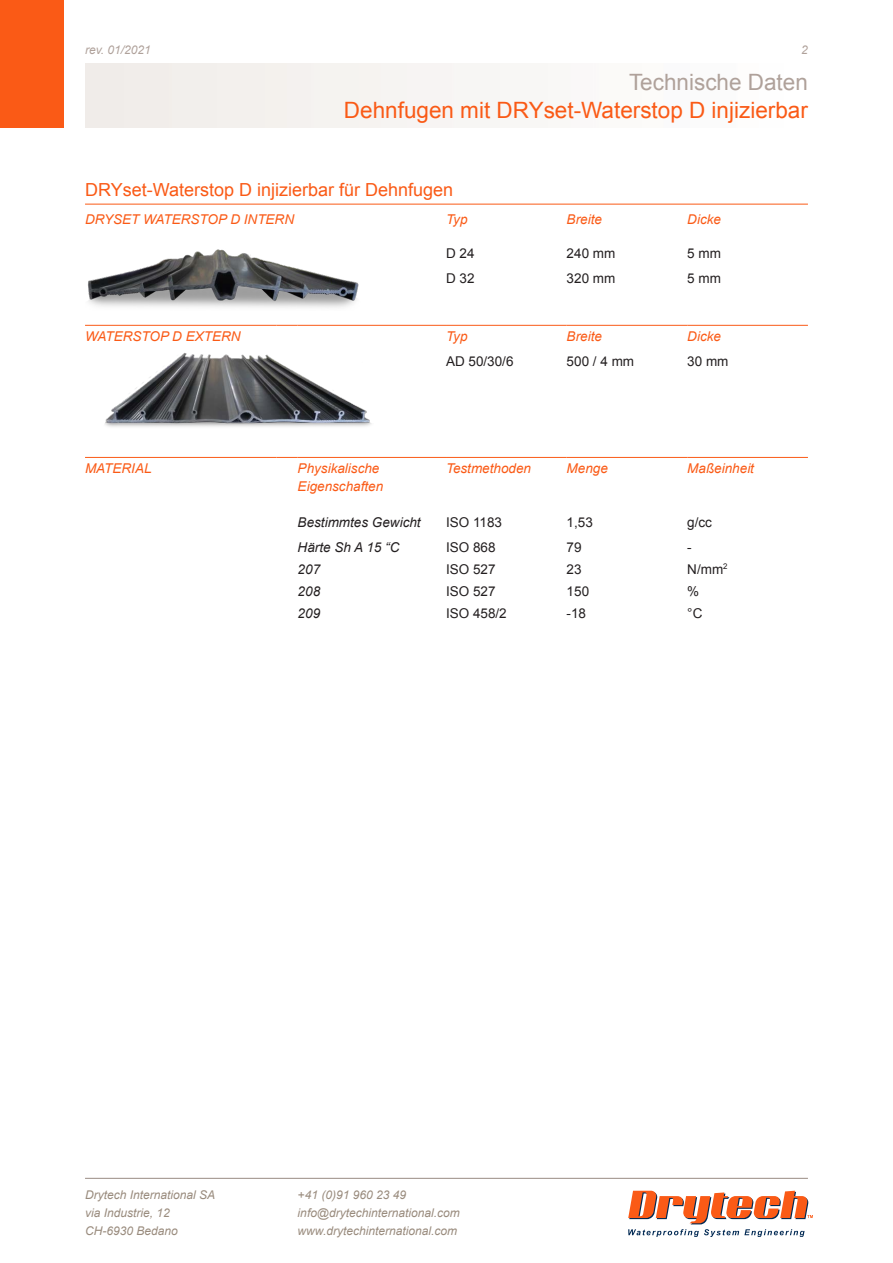
<style>
.page{position:relative;width:893px;height:1263px;background:#fff}
.page>*{position:absolute;margin:0;border:0;box-sizing:border-box;transform-origin:0 0}
.t1{font:22.5px "Arial";color:#fa5a16}
.t2{font:22.5px "Arial";color:#afa19a}
.t3{font:18px "Arial";color:#fa5a16}
.t4{font:italic 13.5px "Arial";color:#fa5a16}
.t5{font:13.5px "Arial";color:#231f20}
.t6{font:italic 13.5px "Arial";color:#231f20}
.t7{font:italic 12px/18px "Arial";color:#998b7d}
.t8{font:italic 12px "Arial";color:#afa19a}
</style>
<div class="page">
<div style="left:0;top:0;width:64px;height:128px;background:#fa5a16"></div>
<svg style="left:628px;top:1191px;width:185px;height:46px"></svg>
<hr style="left:85px;top:1178px;width:723px;height:1px;background:#998b83">
<hr style="left:85px;top:204px;width:723px;height:1px;background:#fa5a16">
<hr style="left:85px;top:325px;width:191px;height:1px;background:#fa5a16">
<svg style="left:276px;top:325px;width:22px;height:1px"></svg>
<hr style="left:298px;top:325px;width:148px;height:1px;background:#fa5a16">
<hr style="left:446px;top:325px;width:121px;height:1px;background:#fa5a16">
<hr style="left:567px;top:325px;width:120px;height:1px;background:#fa5a16">
<hr style="left:687px;top:325px;width:121px;height:1px;background:#fa5a16">
<hr style="left:85px;top:457px;width:191px;height:1px;background:#fa5a16">
<svg style="left:276px;top:457px;width:22px;height:1px"></svg>
<hr style="left:298px;top:457px;width:148px;height:1px;background:#fa5a16">
<hr style="left:446px;top:457px;width:121px;height:1px;background:#fa5a16">
<hr style="left:567px;top:457px;width:120px;height:1px;background:#fa5a16">
<hr style="left:687px;top:457px;width:121px;height:1px;background:#fa5a16">
<img style="left:88px;top:249px;width:271px;height:59px">
<img style="left:105px;top:353px;width:267px;height:74px">
<p class="t8" style="left:85px;top:42px;width:67px">rev. 01/2021</p>
<p class="t8" style="left:801px;top:42px;width:8px">2</p>
<h1 class="t2" style="left:629px;top:67px;width:180px">Technische Daten</h1>
<h1 class="t1" style="left:344px;top:95px;width:465px">Dehnfugen mit DRYset-Waterstop D injizierbar</h1>
<h2 class="t3" style="left:85px;top:177px;width:370px">DRYset-Waterstop D injizierbar für Dehnfugen</h2>
<p class="t4" style="left:85px;top:211px;width:211px">DRYSET WATERSTOP D INTERN</p>
<p class="t4" style="left:446px;top:211px;width:23px">Typ</p>
<p class="t4" style="left:567px;top:211px;width:37px">Breite</p>
<p class="t4" style="left:687px;top:211px;width:35px">Dicke</p>
<p class="t5" style="left:446px;top:245px;width:30px">D 24</p>
<p class="t5" style="left:567px;top:245px;width:50px">240 mm</p>
<p class="t5" style="left:687px;top:245px;width:35px">5 mm</p>
<p class="t5" style="left:446px;top:270px;width:30px">D 32</p>
<p class="t5" style="left:567px;top:270px;width:50px">320 mm</p>
<p class="t5" style="left:687px;top:270px;width:35px">5 mm</p>
<p class="t4" style="left:85px;top:328px;width:157px">WATERSTOP D EXTERN</p>
<p class="t4" style="left:446px;top:328px;width:23px">Typ</p>
<p class="t4" style="left:567px;top:328px;width:37px">Breite</p>
<p class="t4" style="left:687px;top:328px;width:35px">Dicke</p>
<p class="t5" style="left:446px;top:352px;width:69px">AD 50/30/6</p>
<p class="t5" style="left:567px;top:352px;width:69px">500 / 4 mm</p>
<p class="t5" style="left:687px;top:352px;width:43px">30 mm</p>
<p class="t4" style="left:85px;top:460px;width:68px">MATERIAL</p>
<p class="t4" style="left:298px;top:460px;width:83px">Physikalische</p>
<p class="t4" style="left:298px;top:478px;width:87px">Eigenschaften</p>
<p class="t4" style="left:446px;top:460px;width:87px">Testmethoden</p>
<p class="t4" style="left:567px;top:460px;width:43px">Menge</p>
<p class="t4" style="left:687px;top:460px;width:68px">Maßeinheit</p>
<p class="t6" style="left:298px;top:514px;width:125px">Bestimmtes Gewicht</p>
<p class="t5" style="left:446px;top:513px;width:58px">ISO 1183</p>
<p class="t5" style="left:567px;top:513px;width:28px">1,53</p>
<p class="t5" style="left:687px;top:513px;width:26px">g/cc</p>
<p class="t6" style="left:298px;top:538px;width:103px">Härte Sh A 15 “C</p>
<p class="t5" style="left:446px;top:538px;width:51px">ISO 868</p>
<p class="t5" style="left:567px;top:538px;width:17px">79</p>
<p class="t5" style="left:687px;top:538px;width:6px">-</p>
<p class="t6" style="left:298px;top:560px;width:24px">207</p>
<p class="t5" style="left:446px;top:560px;width:51px">ISO 527</p>
<p class="t5" style="left:567px;top:560px;width:17px">23</p>
<p class="t5" style="left:687px;top:560px;width:42px">N/mm<sup>2</sup></p>
<p class="t6" style="left:298px;top:582px;width:24px">208</p>
<p class="t5" style="left:446px;top:582px;width:51px">ISO 527</p>
<p class="t5" style="left:567px;top:582px;width:24px">150</p>
<p class="t5" style="left:687px;top:582px;width:14px">%</p>
<p class="t6" style="left:298px;top:604px;width:24px">209</p>
<p class="t5" style="left:446px;top:604px;width:62px">ISO 458/2</p>
<p class="t5" style="left:567px;top:604px;width:21px">-18</p>
<p class="t5" style="left:687px;top:604px;width:17px">°C</p>
<p class="t7" style="left:85px;top:1186px;width:132px">Drytech International SA via Industrie, 12<br>CH-6930 Bedano</p>
<p class="t7" style="left:298px;top:1186px;width:164px">+41 (0)91 960 23 49 info@drytechinternational.com www.drytechinternational.com</p>
</div>
